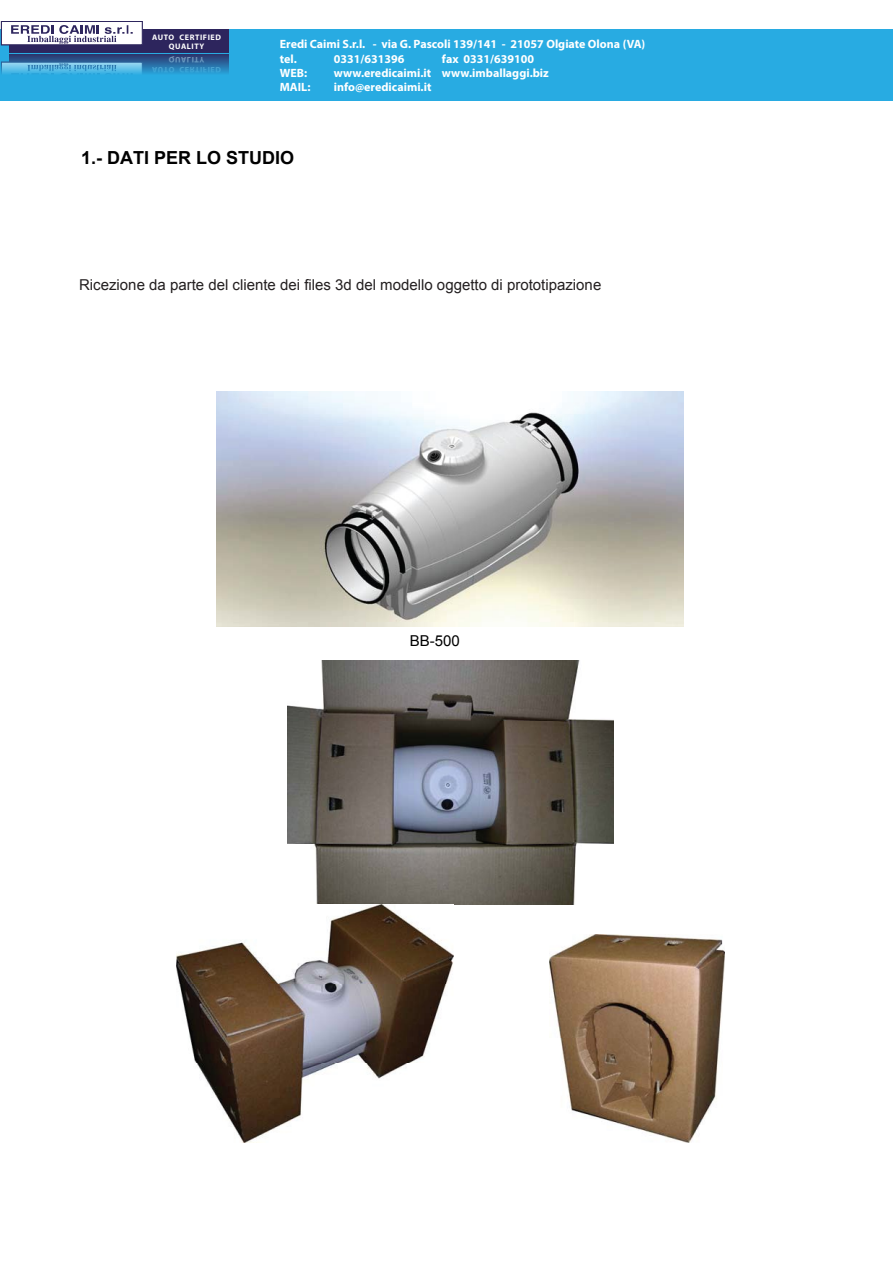
<style>
.page{position:relative;width:893px;height:1263px;background:#fff}
.page>*{position:absolute;margin:0;border:0;box-sizing:border-box;transform-origin:0 0}
.t1{font:700 18px "Arial";color:#010101}
.t2{font:15px "Arial";color:#231f20}
.t3{font:15px "Arial";color:#010101}
.t4{font:700 12px/14.4px "Myriad Pro";color:#fff}
.t5{font:700 7.95px/9.6px "Myriad Pro";letter-spacing:.075em;color:#fff;text-align:center}
</style>
<div class="page">
<img style="left:217px;top:392px;width:467px;height:234px">
<img style="left:287px;top:661px;width:326px;height:244px">
<img style="left:176px;top:905px;width:278px;height:237px">
<img style="left:549px;top:934px;width:175px;height:208px">
<div style="left:0;top:29px;width:892px;height:72px;background:#28abe2"></div>
<div style="left:10px;top:30px;width:219px;height:23px;background:#2d255d"></div>
<div style="left:1px;top:21px;width:142px;height:24px;background:#fff;border:1px solid #2d255d"></div>
<svg style="left:11px;top:25px;width:122px;height:19px"></svg>
<svg style="left:1px;top:52px;width:228px;height:22px"></svg>
<svg style="left:152px;top:57px;width:69px;height:16px"></svg>
<p class="t5" style="left:152px;top:32px;width:70px">AUTO CERTIFIED<br>QUALITY</p>
<p class="t4" style="left:280px;top:36px;width:367px">Eredi Caimi S.r.l. - via G. Pascoli 139/141 - 21057 Olgiate Olona (VA) tel.</p>
<p class="t4" style="left:334px;top:51px;width:72px">0331/631396</p>
<p class="t4" style="left:442px;top:51px;width:94px">fax 0331/639100</p>
<p class="t4" style="left:280px;top:65px;width:29px">WEB:</p>
<p class="t4" style="left:334px;top:65px;width:216px">www.eredicaimi.it www.imballaggi.biz</p>
<p class="t4" style="left:280px;top:80px;width:32px">MAIL:</p>
<p class="t4" style="left:334px;top:80px;width:99px">info@eredicaimi.it</p>
<h1 class="t1" style="left:81px;top:145px;width:215px">1.- DATI PER LO STUDIO</h1>
<p class="t2" style="left:79px;top:275px;width:523px">Ricezione da parte del cliente dei files 3d del modello oggetto di prototipazione</p>
<p class="t3" style="left:410px;top:631px;width:52px">BB-500</p>
</div>
